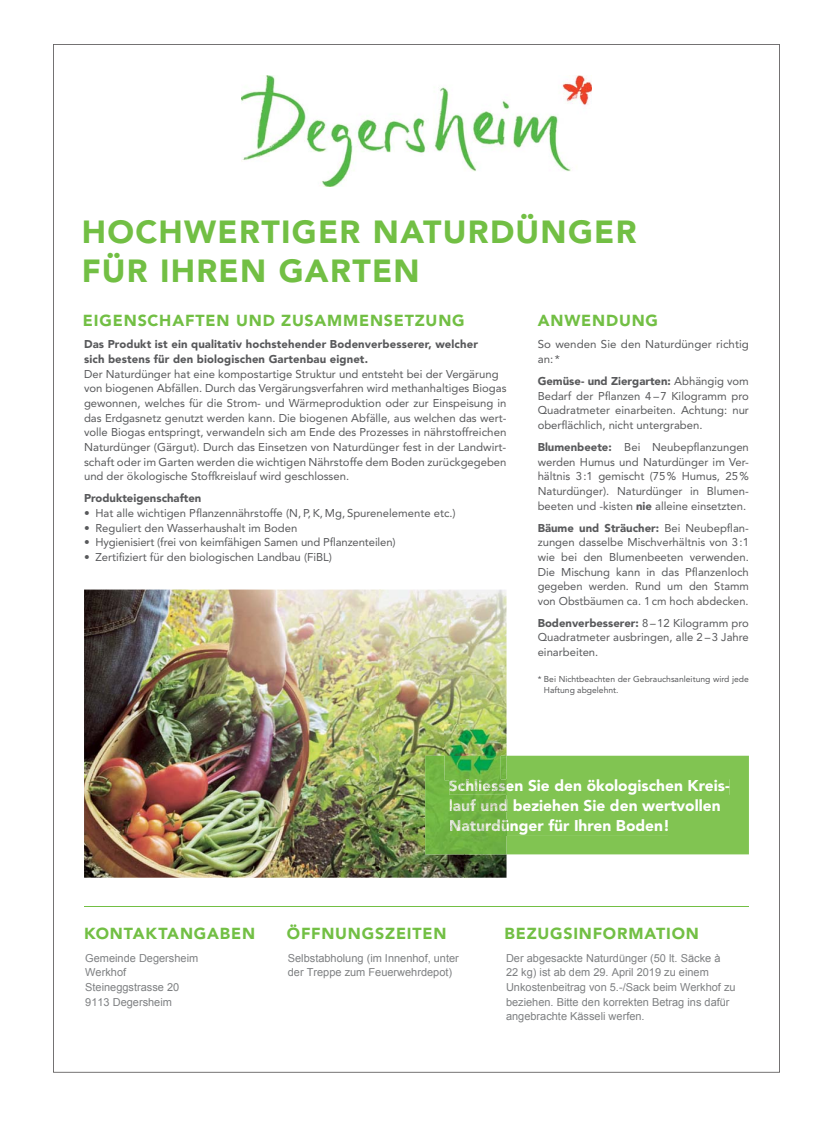
<style>
.page{position:relative;width:833px;height:1134px;background:#fff}
.page>*{position:absolute;margin:0;border:0;box-sizing:border-box;transform-origin:0 0}
.t1{font:900 31.75px/39.1px "Avenir";letter-spacing:.04em;color:#72bf44}
.t2{font:900 15.88px "Avenir";letter-spacing:.05em;color:#72bf44}
.t3{font:900 15.5px/20.1px "Avenir";color:#fff}
.t4{font:900 15.5px "Avenir";color:#e7e9df}
.t5{font:11.25px/14.6px "Avenir";color:#58595b;text-align:justify}
.t6{font:900 11.25px/14.6px "Avenir";letter-spacing:.01em;color:#58595b}
.t7{font:11px/14.6px "Arial";color:#7e8082}
.t8{font:8.5px/11px "Avenir";color:#58595b}
.s1{font-weight:900}
.s2{color:#f1f3e6}
.s3{color:#f0f3e6}
.s4{color:#ecefe3}
.s5{color:#eef1e7}
.s6{color:#dcdeda}
.s7{color:#e4e6de}
.s8{color:#ddddd8}
.s9{color:#eff3e6}
.s10{color:#eff1e5}
.s11{color:#e6eadf}
.s12{color:#e3e5de}
.s13{color:#e7ece0}
.s14{color:#e9e8e1}
.s15{color:#e4e8de}
.s16{color:#edf1e7}
.s17{color:#edf0e8}
.s18{color:#e3e7df}
.s19{color:#edefe4}
.s20{color:#e6e9e0}
</style>
<div class="page">
<img style="left:53px;top:44px;width:727px;height:1028px">
<h1 class="t1" style="left:82px;top:213px;width:556px">HOCHWERTIGER NATURDÜNGER<br>FÜR IHREN GARTEN</h1>
<h2 class="t2" style="left:83px;top:313px;width:383px">EIGENSCHAFTEN UND ZUSAMMENSETZUNG</h2>
<p class="t6" style="left:84px;top:338px;width:395px">Das Produkt ist ein qualitativ hochstehender Bodenverbesserer, welcher sich bestens für den biologischen Gartenbau eignet.</p>
<p class="t5" style="left:84px;top:367px;width:424px;text-align:left">Der Naturdünger hat eine kompostartige Struktur und entsteht bei der Vergärung von biogenen Abfällen. Durch das Vergärungsverfahren wird methanhaltiges Biogas gewonnen, welches für die Strom- und Wärmeproduktion oder zur Einspeisung in das Erdgasnetz genutzt werden kann. Die biogenen Abfälle, aus welchen das wert&shy;volle Biogas entspringt, verwandeln sich am Ende des Prozesses in nährstoff reichen Naturdünger (Gärgut). Durch das Einsetzen von Naturdünger fest in der Landwirt&shy;schaft oder im Garten werden die wichtigen Nährstoffe dem Boden zurückgegeben und der ökologische Stoffkreislauf wird geschlossen.</p>
<p class="t6" style="left:84px;top:491px;width:119px">Produkteigenschaften</p>
<p class="t5" style="left:84px;top:506px;width:373px">• Hat alle wichtigen Pflanzennährstoffe (N, P, K, Mg, Spurenelemente etc.)</p>
<p class="t5" style="left:84px;top:521px;width:215px">• Reguliert den Wasserhaushalt im Boden</p>
<p class="t5" style="left:84px;top:536px;width:313px">• Hygienisiert (frei von keimfähigen Samen und Pflanzenteilen)</p>
<p class="t5" style="left:84px;top:550px;width:249px">• Zertifiziert für den biologischen Landbau (FiBL)</p>
<h2 class="t2" style="left:537px;top:313px;width:122px">ANWENDUNG</h2>
<p class="t5" style="left:537px;top:338px;width:213px">So wenden Sie den Naturdünger richtig an: *</p>
<p class="t5" style="left:537px;top:374px;width:213px"><span class="s1">Gemüse- und Ziergarten:</span> Abhängig vom Bedarf der Pflanzen 4 – 7 Kilogramm pro Quadratmeter einarbeiten. Achtung: nur oberflächlich, nicht untergraben.</p>
<p class="t5" style="left:537px;top:440px;width:213px"><span class="s1">Blumenbeete:</span> Bei Neubepflanzungen werden Humus und Naturdünger im Ver&shy;hältnis 3 :1 gemischt (75 % Humus, 25 % Naturdünger). Naturdünger in Blumen&shy;beeten und -kisten <span class="s1">nie</span> alleine einsetzten.</p>
<p class="t5" style="left:537px;top:521px;width:213px"><span class="s1">Bäume und Sträucher:</span> Bei Neubepflan&shy;zungen dasselbe Mischverhältnis von 3 :1 wie bei den Blumenbeeten verwenden.<br>Die Mischung kann in das Pflanzenloch gegeben werden. Rund um den Stamm von Obstbäumen ca. 1 cm hoch abdecken.</p>
<p class="t5" style="left:537px;top:616px;width:213px"><span class="s1">Bodenverbesserer:</span> 8 – 12 Kilogramm pro Quadratmeter ausbringen, alle 2 – 3 Jahre einarbeiten.</p>
<p class="t8" style="left:544px;top:674px;width:206px;text-indent:-6px">* Bei Nichtbeachten der Gebrauchsanleitung wird jede<br>Haftung abgelehnt.</p>
<h3 class="t4" style="left:449px;top:778px;width:35px">S <span class="s2">h</span><span class="s3">l</span><span class="s4">i</span></h3>
<h3 class="t3" style="left:449px;top:776px;width:282px;text-indent:9px"><span class="s5">c</span> <span class="s6">e</span><span class="s7">s</span><span class="s8">s</span>en Sie den ökologischen Kreis&shy;<span class="s9">l</span><span class="s10">a</span><span class="s11">u</span><span class="s8">f</span> <span class="s12">u</span><span class="s13">n</span><span class="s14">d</span> beziehen Sie den wertvollen<br><span class="s15">N</span><span class="s16">a</span><span class="s17">t</span><span class="s18">u</span><span class="s19">r</span><span class="s20">d</span>ünger für Ihren Boden!</h3>
<h2 class="t2" style="left:84px;top:925px;width:173px">KONTAKTANGABEN</h2>
<h2 class="t2" style="left:287px;top:925px;width:161px">ÖFFNUNGSZEITEN</h2>
<h2 class="t2" style="left:504px;top:925px;width:196px">BEZUGSINFORMATION</h2>
<p class="t7" style="left:85px;top:950px;width:114px">Gemeinde Degersheim<br>Werkhof<br>Steineggstrasse 20<br>9113 Degersheim</p>
<p class="t7" style="left:288px;top:950px;width:172px">Selbstabholung (im Innenhof, unter der Treppe zum Feuerwehrdepot)</p>
<p class="t7" style="left:506px;top:950px;width:231px">Der abgesackte Naturdünger (50 lt. Säcke à<br>22 kg) ist ab dem 29. April 2019 zu einem Unkostenbeitrag von 5.-/Sack beim Werkhof zu beziehen. Bitte den korrekten Betrag ins dafür angebrachte Kässeli werfen.</p>
</div>
